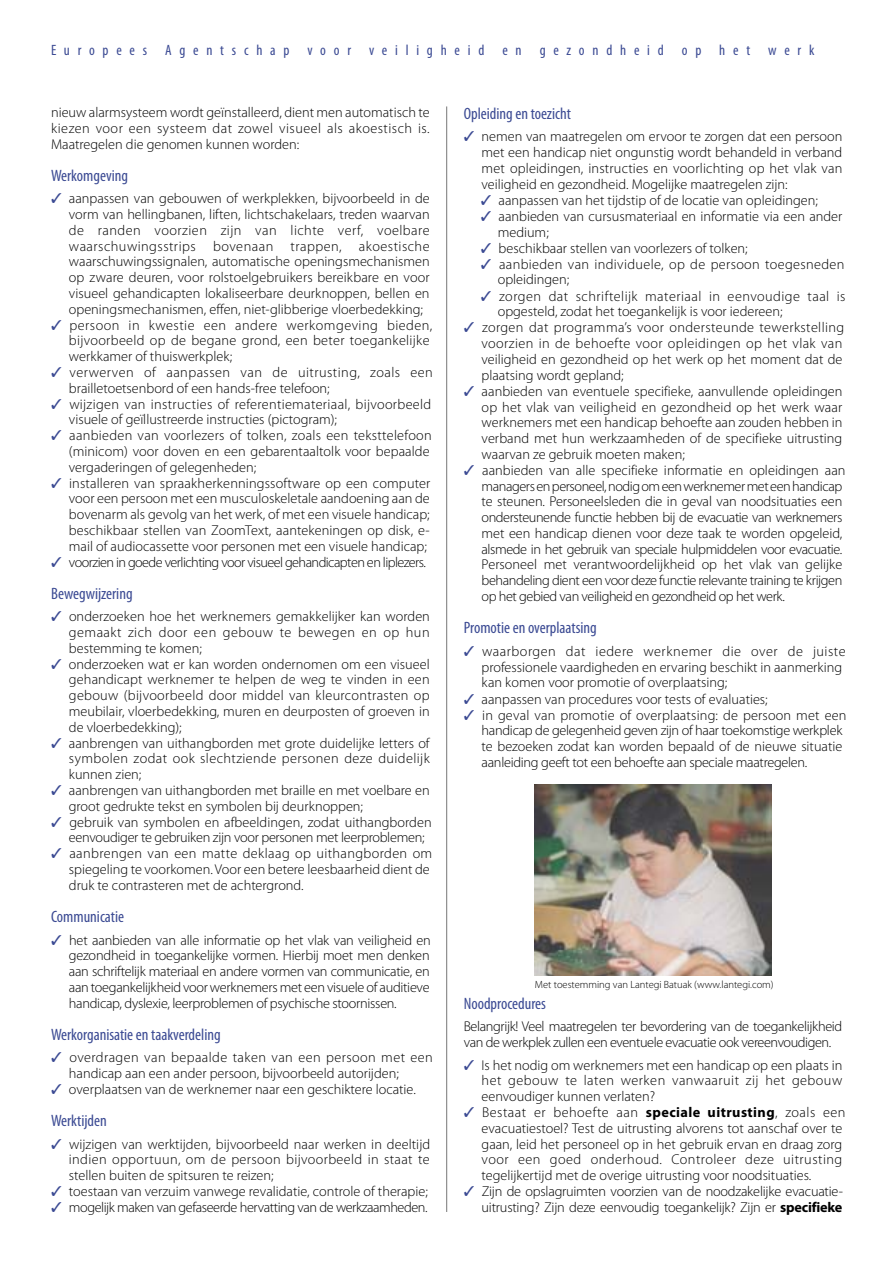
<style>
.page{position:relative;width:893px;height:1263px;background:#fff}
.page>*{position:absolute;margin:0;border:0;box-sizing:border-box;transform-origin:0 0}
.t1{font:condensed 16.5px "Myriad Pro";color:#3b4a93}
.t2{font:condensed 15px "Myriad Pro";letter-spacing:.52em;color:#3b4a93}
.t3{font:300 14.25px/15.8px "Myriad Pro";color:#000}
.t4{font:300 14.25px/15.8px "Myriad Pro";letter-spacing:-.03em;color:#000}
.t5{font:300 14.25px "Myriad Pro";letter-spacing:.025em;color:#000}
.t6{font:300 14.25px "Myriad Pro";letter-spacing:.035em;color:#000}
.t7{font:300 10.5px "Myriad Pro";color:#000}
.s1{font-weight:700}
</style>
<div class="page">
<hr style="left:446px;top:106px;width:1px;height:1106px;background:#777">
<img style="left:534px;top:784px;width:237px;height:192px">
<p class="t2" style="left:51px;top:44px;width:764px">Europees Agentschap voor veiligheid en gezondheid op het werk</p>
<p class="t3" style="left:51px;top:106px;width:380px;text-align:justify">nieuw alarmsysteem wordt geïnstalleerd, dient men automatisch te kiezen voor een systeem dat zowel visueel als akoestisch is.<br>Maatregelen die genomen kunnen worden:</p>
<p class="t1" style="left:51px;top:170px;width:79px">Werkomgeving</p>
<p class="t3" style="left:69px;top:192px;width:365px">aanpassen van gebouwen of werkplekken, bijvoorbeeld in de vorm van hellingbanen, liften, lichtschakelaars, treden waarvan de randen voorzien zijn van lichte verf, voelbare waarschuwingsstrips bovenaan trappen, akoestische waarschuwingssignalen, automatische openingsmechanismen op zware deuren, voor rolstoelgebruikers bereikbare en voor visueel gehandicapten lokaliseerbare deurknoppen, bellen en openingsmechanismen, effen, niet-glibberige vloerbedekking; persoon in kwestie een andere werkomgeving bieden, bijvoorbeeld op de begane grond, een beter toegankelijke werkkamer of thuiswerkplek;<br>verwerven of aanpassen van de uitrusting, zoals een brailletoetsenbord of een hands-free telefoon;<br>wijzigen van instructies of referentiemateriaal, bijvoorbeeld visuele of geïllustreerde instructies (pictogram);<br>aanbieden van voorlezers of tolken, zoals een teksttelefoon (minicom) voor doven en een gebarentaaltolk voor bepaalde vergaderingen of gelegenheden;<br>installeren van spraakherkenningssoftware op een computer voor een persoon met een musculoskeletale aandoening aan de bovenarm als gevolg van het werk, of met een visuele handicap; beschikbaar stellen van ZoomText, aantekeningen op disk, e&shy;mail of audiocassette voor personen met een visuele handicap; voorzien in goede verlichting voor visueel gehandicapten en liplezers.</p>
<p class="t1" style="left:51px;top:588px;width:83px">Bewegwijzering</p>
<p class="t3" style="left:69px;top:610px;width:365px">onderzoeken hoe het werknemers gemakkelijker kan worden gemaakt zich door een gebouw te bewegen en op hun bestemming te komen;<br>onderzoeken wat er kan worden ondernomen om een visueel gehandicapt werknemer te helpen de weg te vinden in een gebouw (bijvoorbeeld door middel van kleurcontrasten op meubilair, vloerbedekking, muren en deurposten of groeven in de vloerbedekking);<br>aanbrengen van uithangborden met grote duidelijke letters of symbolen zodat ook slechtziende personen deze duidelijk kunnen zien;<br>aanbrengen van uithangborden met braille en met voelbare en groot gedrukte tekst en symbolen bij deurknoppen;<br>gebruik van symbolen en afbeeldingen, zodat uithangborden eenvoudiger te gebruiken zijn voor personen met leerproblemen; aanbrengen van een matte deklaag op uithangborden om spiegeling te voorkomen. Voor een betere leesbaarheid dient de druk te contrasteren met de achtergrond.</p>
<p class="t1" style="left:51px;top:911px;width:74px">Communicatie</p>
<p class="t3" style="left:69px;top:933px;width:363px;text-align:justify">het aanbieden van alle informatie op het vlak van veiligheid en gezondheid in toegankelijke vormen. Hierbij moet men denken aan schriftelijk materiaal en andere vormen van communicatie, en aan toegankelijkheid voor werknemers met een visuele of auditieve handicap, dyslexie, leerproblemen of psychische stoornissen.</p>
<p class="t1" style="left:51px;top:1029px;width:171px">Werkorganisatie en taakverdeling</p>
<p class="t3" style="left:69px;top:1051px;width:365px">overdragen van bepaalde taken van een persoon met een handicap aan een ander persoon, bijvoorbeeld autorijden; overplaatsen van de werknemer naar een geschiktere locatie.</p>
<p class="t1" style="left:51px;top:1115px;width:57px">Werktijden</p>
<p class="t3" style="left:69px;top:1137px;width:363px">wijzigen van werktijden, bijvoorbeeld naar werken in deeltijd indien opportuun, om de persoon bijvoorbeeld in staat te stellen buiten de spitsuren te reizen;<br>toestaan van verzuim vanwege revalidatie, controle of therapie; mogelijk maken van gefaseerde hervatting van de werkzaamheden.</p>
<p class="t1" style="left:463px;top:107px;width:109px">Opleiding en toezicht</p>
<p class="t3" style="left:481px;top:130px;width:362px">nemen van maatregelen om ervoor te zorgen dat een persoon</p>
<p class="t3" style="left:481px;top:146px;width:362px">met een handicap niet ongunstig wordt behandeld in verband</p>
<p class="t3" style="left:481px;top:161px;width:362px">met opleidingen, instructies en voorlichting op het vlak van</p>
<p class="t3" style="left:481px;top:177px;width:307px">veiligheid en gezondheid. Mogelijke maatregelen zijn:</p>
<p class="t3" style="left:498px;top:193px;width:321px">aanpassen van het tijdstip of de locatie van opleidingen;</p>
<p class="t3" style="left:498px;top:209px;width:345px">aanbieden van cursusmateriaal en informatie via een ander</p>
<p class="t3" style="left:497px;top:225px;width:53px">medium;</p>
<p class="t3" style="left:498px;top:241px;width:250px">beschikbaar stellen van voorlezers of tolken;</p>
<p class="t5" style="left:499px;top:258px;width:347px">aanbieden van individuele, op de persoon toegesneden</p>
<p class="t3" style="left:497px;top:273px;width:73px">opleidingen;</p>
<p class="t6" style="left:499px;top:290px;width:348px">zorgen dat schriftelijk materiaal in eenvoudige taal is</p>
<p class="t3" style="left:497px;top:305px;width:286px">opgesteld, zodat het toegankelijk is voor iedereen;</p>
<p class="t5" style="left:482px;top:322px;width:363px">zorgen dat programma’s voor ondersteunde tewerkstelling</p>
<p class="t5" style="left:481px;top:338px;width:362px">voorzien in de behoefte voor opleidingen op het vlak van</p>
<p class="t3" style="left:481px;top:352px;width:362px">veiligheid en gezondheid op het werk op het moment dat de</p>
<p class="t3" style="left:481px;top:368px;width:144px">plaatsing wordt gepland;</p>
<p class="t3" style="left:481px;top:384px;width:362px">aanbieden van eventuele specifieke, aanvullende opleidingen</p>
<p class="t3" style="left:481px;top:400px;width:362px">op het vlak van veiligheid en gezondheid op het werk waar</p>
<p class="t3" style="left:481px;top:416px;width:362px">werknemers met een handicap behoefte aan zouden hebben in</p>
<p class="t3" style="left:481px;top:432px;width:362px">verband met hun werkzaamheden of de specifieke uitrusting</p>
<p class="t3" style="left:481px;top:447px;width:205px">waarvan ze gebruik moeten maken;</p>
<p class="t3" style="left:482px;top:463px;width:365px">aanbieden van alle specifieke informatie en opleidingen aan</p>
<p class="t4" style="left:481px;top:479px;width:362px">managers en personeel, nodig om een werknemer met een handicap</p>
<p class="t3" style="left:481px;top:495px;width:362px">te steunen. Personeelsleden die in geval van noodsituaties een</p>
<p class="t4" style="left:481px;top:511px;width:362px">ondersteunende functie hebben bij de evacuatie van werknemers</p>
<p class="t3" style="left:481px;top:526px;width:362px">met een handicap dienen voor deze taak te worden opgeleid,</p>
<p class="t4" style="left:481px;top:542px;width:362px">alsmede in het gebruik van speciale hulpmiddelen voor evacuatie.</p>
<p class="t3" style="left:481px;top:558px;width:362px">Personeel met verantwoordelijkheid op het vlak van gelijke</p>
<p class="t4" style="left:481px;top:574px;width:362px">behandeling dient een voor deze functie relevante training te krijgen</p>
<p class="t4" style="left:481px;top:589px;width:305px">op het gebied van veiligheid en gezondheid op het werk.</p>
<p class="t1" style="left:463px;top:622px;width:134px">Promotie en overplaatsing</p>
<p class="t3" style="left:481px;top:644px;width:366px">waarborgen dat iedere werknemer die over de juiste professionele vaardigheden en ervaring beschikt in aanmerking kan komen voor promotie of overplaatsing;<br>aanpassen van procedures voor tests of evaluaties;<br>in geval van promotie of overplaatsing: de persoon met een handicap de gelegenheid geven zijn of haar toekomstige werkplek te bezoeken zodat kan worden bepaald of de nieuwe situatie aanleiding geeft tot een behoefte aan speciale maatregelen.</p>
<p class="t7" style="left:535px;top:980px;width:240px">Met toestemming van Lantegi Batuak (www.lantegi.com)</p>
<p class="t1" style="left:463px;top:997px;width:84px">Noodprocedures</p>
<p class="t4" style="left:463px;top:1020px;width:380px">Belangrijk! Veel maatregelen ter bevordering van de toegankelijkheid van de werkplek zullen een eventuele evacuatie ook vereenvoudigen.</p>
<p class="t3" style="left:481px;top:1058px;width:365px">Is het nodig om werknemers met een handicap op een plaats in het gebouw te laten werken vanwaaruit zij het gebouw eenvoudiger kunnen verlaten?<br>Bestaat er behoefte aan <span class="s1">speciale uitrusting</span>, zoals een evacuatiestoel? Test de uitrusting alvorens tot aanschaf over te gaan, leid het personeel op in het gebruik ervan en draag zorg voor een goed onderhoud. Controleer deze uitrusting tegelijkertijd met de overige uitrusting voor noodsituaties.<br>Zijn de opslagruimten voorzien van de noodzakelijke evacuatie&shy;uitrusting? Zijn deze eenvoudig toegankelijk? Zijn er <span class="s1">specifieke</span></p>
</div>
